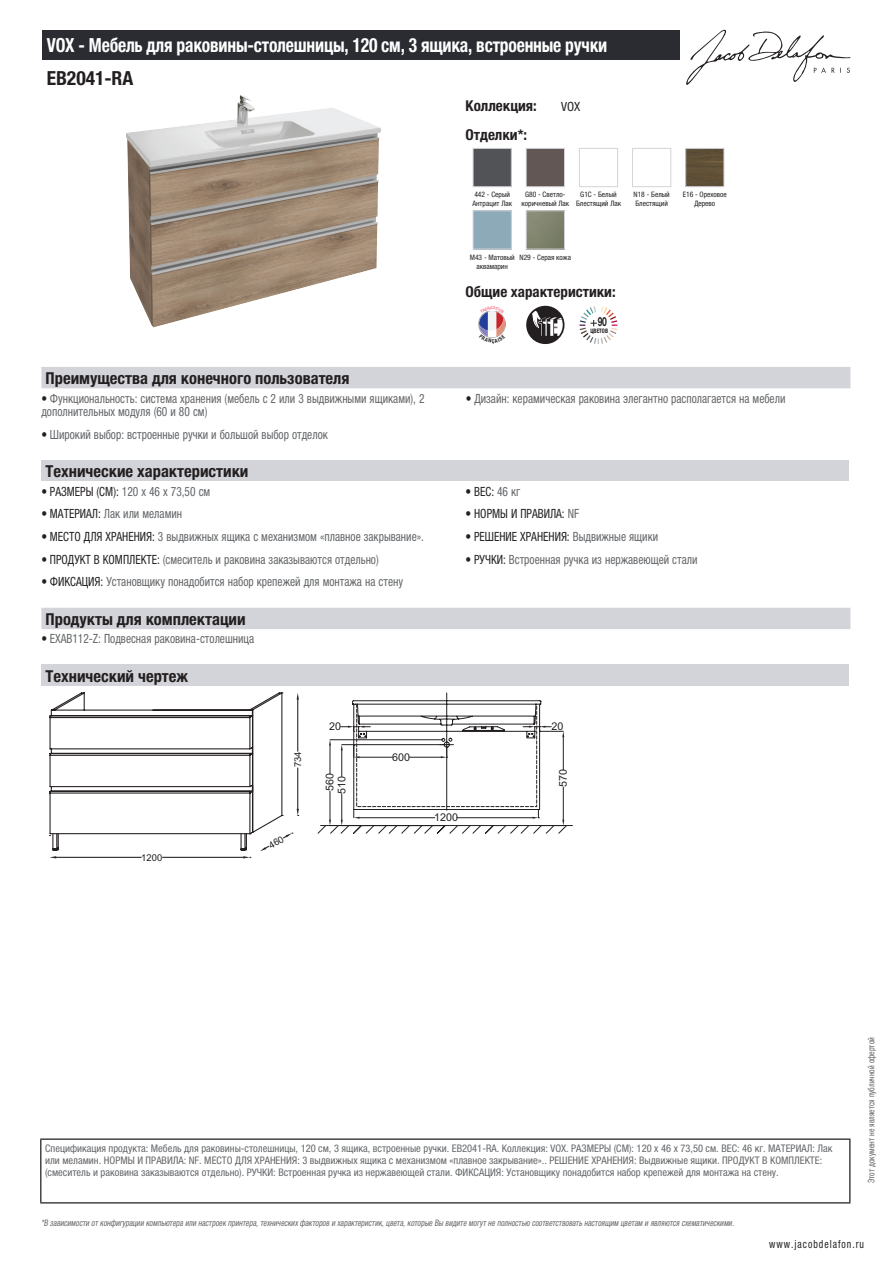
<style>
.page{position:relative;width:893px;height:1263px;background:#fff}
.page>*{position:absolute;margin:0;border:0;box-sizing:border-box;transform-origin:0 0}
.t1{font:700 condensed 19.5px "Helvetica Neue LTCYR";letter-spacing:-.01em;color:#fff;scale:.9 1}
.t2{font:700 condensed 19.5px "Helvetica Neue LTCYR";color:#231f20}
.t3{font:700 condensed 16.5px "Helvetica Neue LTCYR";color:#231f20}
.t4{font:700 condensed 15px "Helvetica Neue LTCYR";color:#231f20}
.t5{font:condensed 12.75px/13.5px "Helvetica Neue LTCYR";color:#626568;scale:.9 1}
.t6{font:condensed 12.75px "Helvetica Neue LTCYR";color:#231f20;scale:.9 1}
.t7{font:condensed 12.75px "Helvetica Neue LTCYR";color:#231f20}
.t8{font:700 12.6px "Helvetica Neue LT Std";color:#231f20;scale:.68 1}
.t9{font:condensed 11.25px "Helvetica Neue LTCYR";letter-spacing:.1em;color:#231f20;scale:.87 1}
.t10{font:10.8px "Arial";color:#231f20}
.t11{font:condensed 10.5px/12px "Helvetica Neue LTCYR";color:#626568}
.t12{font:9.45px "Arial";color:#231f20}
.t13{font:italic condensed 9px "Helvetica Neue LTCYR";color:#626568;scale:.87 1}
.t14{font:condensed 9px "Helvetica Neue LTCYR";color:#626568;scale:.87 1}
.t15{font:condensed 7.5px/9px "Helvetica Neue LTCYR";color:#231f20;text-align:center}
.t16{font:700 condensed 6.15px "Helvetica Neue LTCYR";color:#231f20;scale:.89 1}
.s1{color:#231f20}
.s2{color:#626568}
</style>
<div class="page">
<svg style="left:686px;top:30px;width:164px;height:55px"></svg>
<img style="left:126px;top:95px;width:255px;height:232px">
<img style="left:475px;top:150px;width:35px;height:35px">
<div style="left:473px;top:148px;width:39px;height:39px;border:1px solid #d3d4da"></div>
<img style="left:528px;top:150px;width:35px;height:35px">
<div style="left:526px;top:148px;width:39px;height:39px;border:1px solid #d3d4da"></div>
<div style="left:579px;top:148px;width:39px;height:39px;border:1px solid #d3d4da"></div>
<div style="left:632px;top:148px;width:39px;height:39px;border:1px solid #d3d4da"></div>
<img style="left:687px;top:150px;width:35px;height:35px">
<div style="left:685px;top:148px;width:39px;height:39px;border:1px solid #d3d4da"></div>
<div style="left:473px;top:210px;width:39px;height:39px;border:1px solid #d3d4da"></div>
<img style="left:528px;top:212px;width:35px;height:35px">
<div style="left:526px;top:210px;width:39px;height:39px;border:1px solid #d3d4da"></div>
<svg style="left:526px;top:306px;width:38px;height:38px"></svg>
<svg style="left:580px;top:306px;width:37px;height:38px"></svg>
<div style="left:41px;top:367px;width:809px;height:21px;background:#d3d4da"></div>
<div style="left:41px;top:460px;width:808px;height:21px;background:#d3d4da"></div>
<div style="left:41px;top:608px;width:809px;height:21px;background:#d3d4da"></div>
<div style="left:41px;top:665px;width:808px;height:21px;background:#d3d4da"></div>
<hr style="left:320px;top:825px;width:252px;height:1px;background:#231f20">
<svg style="left:318px;top:692px;width:249px;height:141px"></svg>
<div style="left:43px;top:30px;width:637px;height:30px;background:#2a2c32"></div>
<hr style="left:40px;top:1138px;width:810px;height:2px;background:#040503">
<hr style="left:40px;top:1140px;width:1px;height:62px;background:#040503">
<hr style="left:849px;top:1140px;width:1px;height:62px;background:#040503">
<hr style="left:40px;top:1202px;width:810px;height:1px;background:#040503">
<svg style="left:479px;top:311px;width:26px;height:27px"></svg>
<svg style="left:49px;top:692px;width:250px;height:166px"></svg>
<h1 class="t1" style="left:47px;top:34px;width:624px">VOX - Мебель для раковины-столешницы, 120 см, 3 ящика, встроенные ручки</h1>
<h1 class="t2" style="left:47px;top:67px;width:88px">EB2041-RA</h1>
<p class="t4" style="left:466px;top:97px;width:73px">Коллекция:</p>
<p class="t7" style="left:561px;top:99px;width:21px">VOX</p>
<p class="t4" style="left:466px;top:126px;width:63px">Отделки*:</p>
<p class="t15" style="left:472px;top:190px;width:41px;text-align:left">442 - Серый<br>Антрацит Лак</p>
<p class="t15" style="left:522px;top:190px;width:49px">G80 - Светло&shy;коричневый Лак</p>
<p class="t15" style="left:576px;top:190px;width:47px">G1C - Белый<br>Блестящий Лак</p>
<p class="t15" style="left:633px;top:190px;width:38px;text-align:left">N18 - Белый<br>Блестящий</p>
<p class="t15" style="left:683px;top:190px;width:46px">E16 - Ореховое<br>Дерево</p>
<p class="t15" style="left:470px;top:252px;width:46px">M43 - Матовый аквамарин</p>
<p class="t15" style="left:520px;top:252px;width:53px">N29 - Серая кожа</p>
<p class="t4" style="left:466px;top:284px;width:152px">Общие характеристики:</p>
<p class="t16" style="left:590px;top:328px;width:21px">ЦВЕТОВ</p>
<p class="t8" style="left:598px;top:314px;width:15px">90</p>
<p class="t3" style="left:46px;top:369px;width:305px">Преимущества для конечного пользователя</p>
<p class="t5" style="left:41px;top:391px;width:427px"><span class="s1">•</span> Функциональность: система хранения (мебель с 2 или 3 выдвижными ящиками), 2 дополнительных модуля (60 и 80 см)</p>
<p class="t5" style="left:466px;top:391px;width:357px"><span class="s1">•</span> Дизайн: керамическая раковина элегантно располагается на мебели</p>
<p class="t5" style="left:41px;top:428px;width:320px"><span class="s1">•</span> Широкий выбор: встроенные ручки и большой выбор отделок</p>
<p class="t3" style="left:46px;top:462px;width:204px">Технические характеристики</p>
<p class="t5" style="left:41px;top:484px;width:189px"><span class="s1">• РАЗМЕРЫ (СМ):</span> 120 x 46 x 73,50 см</p>
<p class="t6" style="left:466px;top:484px;width:62px">• ВЕС: <span class="s2">46 кг</span></p>
<p class="t5" style="left:41px;top:507px;width:158px"><span class="s1">• МАТЕРИАЛ:</span> Лак или меламин</p>
<p class="t6" style="left:466px;top:507px;width:128px">• НОРМЫ И ПРАВИЛА: <span class="s2">NF</span></p>
<p class="t5" style="left:41px;top:530px;width:427px"><span class="s1">• МЕСТО ДЛЯ ХРАНЕНИЯ:</span> 3 выдвижных ящика с механизмом «плавное закрывание».</p>
<p class="t6" style="left:466px;top:529px;width:215px">• РЕШЕНИЕ ХРАНЕНИЯ: <span class="s2">Выдвижные ящики</span></p>
<p class="t5" style="left:41px;top:553px;width:376px"><span class="s1">• ПРОДУКТ В КОМПЛЕКТЕ:</span> (смеситель и раковина заказываются отдельно)</p>
<p class="t5" style="left:466px;top:553px;width:259px"><span class="s1">• РУЧКИ:</span> Встроенная ручка из нержавеющей стали</p>
<p class="t5" style="left:41px;top:575px;width:403px"><span class="s1">• ФИКСАЦИЯ:</span> Установщику понадобится набор крепежей для монтажа на стену</p>
<p class="t3" style="left:46px;top:610px;width:202px">Продукты для комплектации</p>
<p class="t5" style="left:41px;top:632px;width:238px"><span class="s1">•</span> EXAB112-Z: Подвесная раковина-столешница</p>
<p class="t3" style="left:46px;top:667px;width:144px">Технический чертеж</p>
<p class="t12" style="left:141px;top:851px;width:22px">1200</p>
<p class="t12" style="left:292px;top:767px;width:17px;rotate:-90deg">734</p>
<p class="t10" style="left:329px;top:719px;width:13px">20</p>
<p class="t10" style="left:552px;top:719px;width:13px">20</p>
<p class="t10" style="left:392px;top:750px;width:19px">600</p>
<p class="t10" style="left:323px;top:791px;width:19px;rotate:-90deg">560</p>
<p class="t10" style="left:556px;top:787px;width:19px;rotate:-90deg">570</p>
<p class="t10" style="left:434px;top:810px;width:25px">1200</p>
<p class="t10" style="left:334px;top:793px;width:19px;rotate:-90deg">510</p>
<p class="t11" style="left:45px;top:1142px;width:789px">Спецификация продукта: Мебель для раковины-столешницы, 120 см, 3 ящика, встроенные ручки. EB2041-RA. Коллекция: VOX. РАЗМЕРЫ (СМ): 120 x 46 x 73,50 см. ВЕС: 46 кг. МАТЕРИАЛ: Лак или меламин. НОРМЫ И ПРАВИЛА: NF. МЕСТО ДЛЯ ХРАНЕНИЯ: 3 выдвижных ящика с механизмом «плавное закрывание».. РЕШЕНИЕ ХРАНЕНИЯ: Выдвижные ящики. ПРОДУКТ В КОМПЛЕКТЕ: (смеситель и раковина заказываются отдельно). РУЧКИ: Встроенная ручка из нержавеющей стали. ФИКСАЦИЯ: Установщику понадобится набор крепежей для монтажа на стену.</p>
<p class="t13" style="left:41px;top:1218px;width:800px">*В зависимости отконфигурации компьютера или настроек принтера,техническихфакторов и характеристик,цвета,которые Вы видите могутне полностью соответствоватьнастоящим цветам и являются схематическими.</p>
<p class="t14" style="left:866px;top:1183px;width:169px;rotate:-90deg">Этот документ не является публичной офертой</p>
<p class="t9" style="left:769px;top:1237px;width:110px">www.jacobdelafon.ru</p>
</div>
